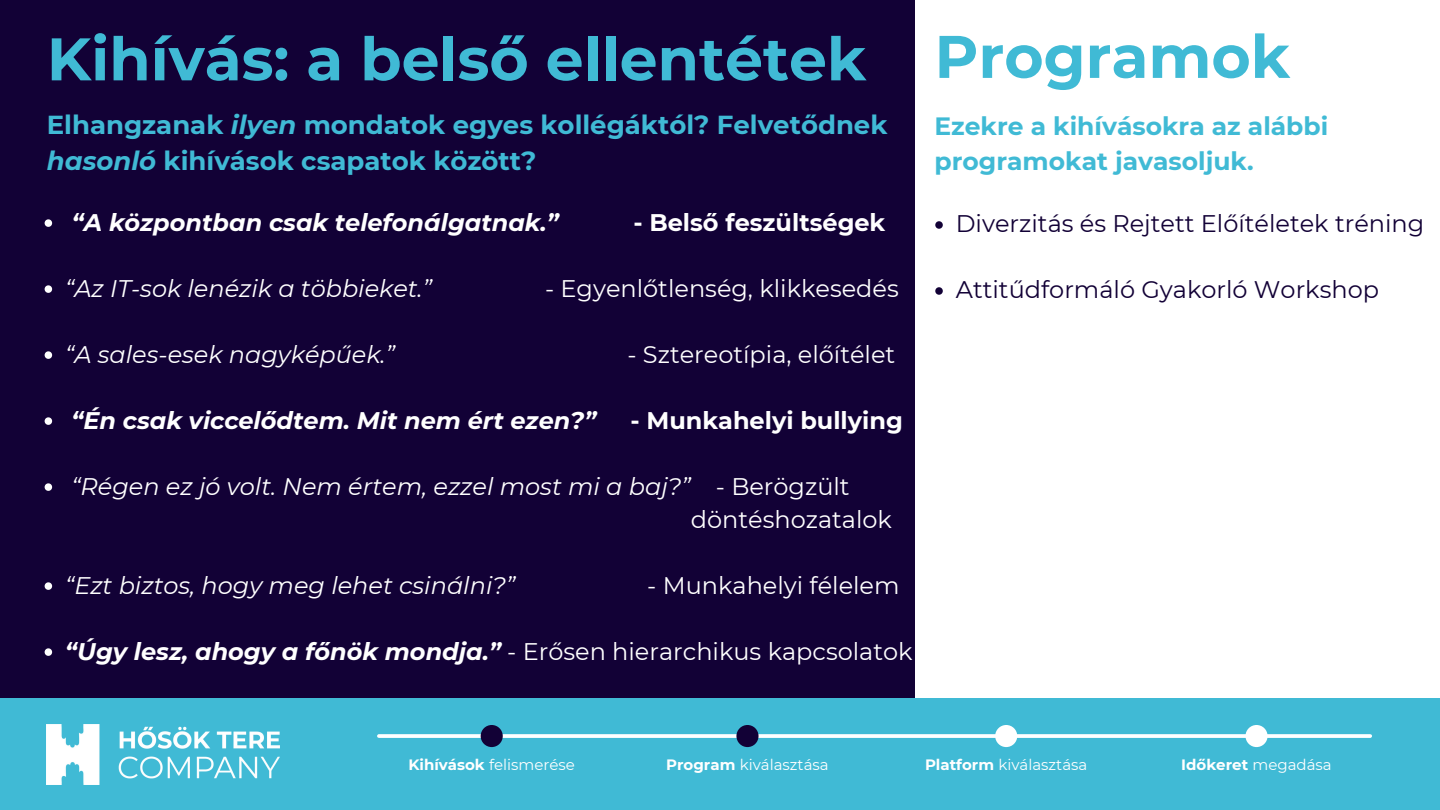
<style>
.page{position:relative;width:1440px;height:810px;background:#120136}
.page>*{position:absolute;margin:0;border:0;box-sizing:border-box;transform-origin:0 0}
.t1{font:700 60px "Montserrat";color:#40bad5}
.t2{font:700 26px/36px "Montserrat";color:#40bad5}
.t3{font:700 25px/34.5px "Montserrat";color:#40bad5}
.t4{font:24px "Montserrat";color:#fff}
.t5{font:italic 24px "Montserrat";color:#fff}
.t6{font:italic 700 24px "Montserrat";color:#fff}
.t7{font:24px "Montserrat";color:#120136}
.t8{font:700 24px "Montserrat";color:#fff}
.t9{font:15px "Montserrat";color:#fff}
.t10{font:700 15px "Montserrat";color:#fff}
.s1{font-style:italic}
.s2{font-style:normal}
.s3{font-weight:700;font-style:italic}
.s4{font-weight:700}
.s5{font-weight:400}
</style>
<div class="page">
<div style="left:915px;top:0;width:525px;height:714px;background:#fff"></div>
<svg style="left:45px;top:219px;width:7px;height:8px"></svg>
<svg style="left:45px;top:285px;width:7px;height:8px"></svg>
<svg style="left:45px;top:351px;width:7px;height:8px"></svg>
<svg style="left:45px;top:417px;width:7px;height:8px"></svg>
<svg style="left:45px;top:483px;width:7px;height:8px"></svg>
<svg style="left:45px;top:582px;width:7px;height:8px"></svg>
<svg style="left:45px;top:648px;width:7px;height:8px"></svg>
<div style="left:0;top:699px;width:1440px;height:111px;background:#40bad5"></div>
<img style="left:47px;top:724px;width:232px;height:60px">
<svg style="left:379px;top:734px;width:991px;height:4px;background:#f3fafc"></svg>
<div style="left:481px;top:725px;width:22px;height:22px;background:#120136;border-radius:50%"></div>
<div style="left:736px;top:725px;width:23px;height:22px;background:#120136;border-radius:50%"></div>
<div style="left:995px;top:725px;width:22px;height:22px;background:#fff;border-radius:50%"></div>
<div style="left:1245px;top:725px;width:23px;height:22px;background:#fff;border-radius:50%"></div>
<svg style="left:935px;top:221px;width:8px;height:8px"></svg>
<svg style="left:935px;top:287px;width:8px;height:8px"></svg>
<p class="t1" style="left:47px;top:22px;width:821px">Kihívás: a belső ellentétek</p>
<p class="t2" style="left:47px;top:107px;width:842px">Elhangzanak <span class="s1">ilyen</span> mondatok egyes kollégáktól? Felvetődnek <span class="s1">hasonló</span> kihívások csapatok között?</p>
<h1 class="t6" style="left:72px;top:207px;width:488px">“A központban csak telefonálgatnak.”</h1>
<h1 class="t8" style="left:633px;top:207px;width:254px">- Belső feszültségek</h1>
<h2 class="t5" style="left:65px;top:273px;width:368px">“Az IT-sok lenézik a többieket.”</h2>
<h2 class="t4" style="left:545px;top:273px;width:355px">- Egyenlőtlenség, klikkesedés</h2>
<p class="t5" style="left:65px;top:339px;width:331px">“A sales-esek nagyképűek.”</p>
<p class="t4" style="left:628px;top:339px;width:269px">- Sztereotípia, előítélet</p>
<p class="t6" style="left:71px;top:405px;width:526px">“Én csak viccelődtem. Mit nem ért ezen?”</p>
<p class="t8" style="left:630px;top:405px;width:274px">- Munkahelyi bullying</p>
<h1 class="t5" style="left:71px;top:471px;width:780px">“Régen ez jó volt. Nem értem, ezzel most mi a baj?” <span class="s2">- Berögzült</span></h1>
<h2 class="t4" style="left:691px;top:504px;width:203px">döntéshozatalok</h2>
<p class="t5" style="left:65px;top:570px;width:452px">“Ezt biztos, hogy meg lehet csinálni?”</p>
<p class="t4" style="left:647px;top:570px;width:254px">- Munkahelyi félelem</p>
<p class="t4" style="left:65px;top:636px;width:849px"><span class="s3">“Úgy lesz, ahogy a főnök mondja.”</span> - Erősen hierarchikus kapcsolatok</p>
<p class="t1" style="left:935px;top:20px;width:357px">Programok</p>
<p class="t3" style="left:935px;top:109px;width:395px">Ezekre a kihívásokra az alábbi programokat javasoljuk.</p>
<p class="t7" style="left:956px;top:209px;width:470px">Diverzitás és Rejtett Előítéletek tréning</p>
<p class="t7" style="left:956px;top:275px;width:425px">Attitűdformáló Gyakorló Workshop</p>
<p class="t9" style="left:408px;top:756px;width:168px"><span class="s4">Kihívások</span> felismerése</p>
<p class="t9" style="left:666px;top:756px;width:164px"><span class="s4">Program</span> kiválasztása</p>
<p class="t9" style="left:925px;top:756px;width:164px"><span class="s4">Platform</span> kiválasztása</p>
<h3 class="t10" style="left:1181px;top:756px;width:152px">Időkeret <span class="s5">megadása</span></h3>
</div>
